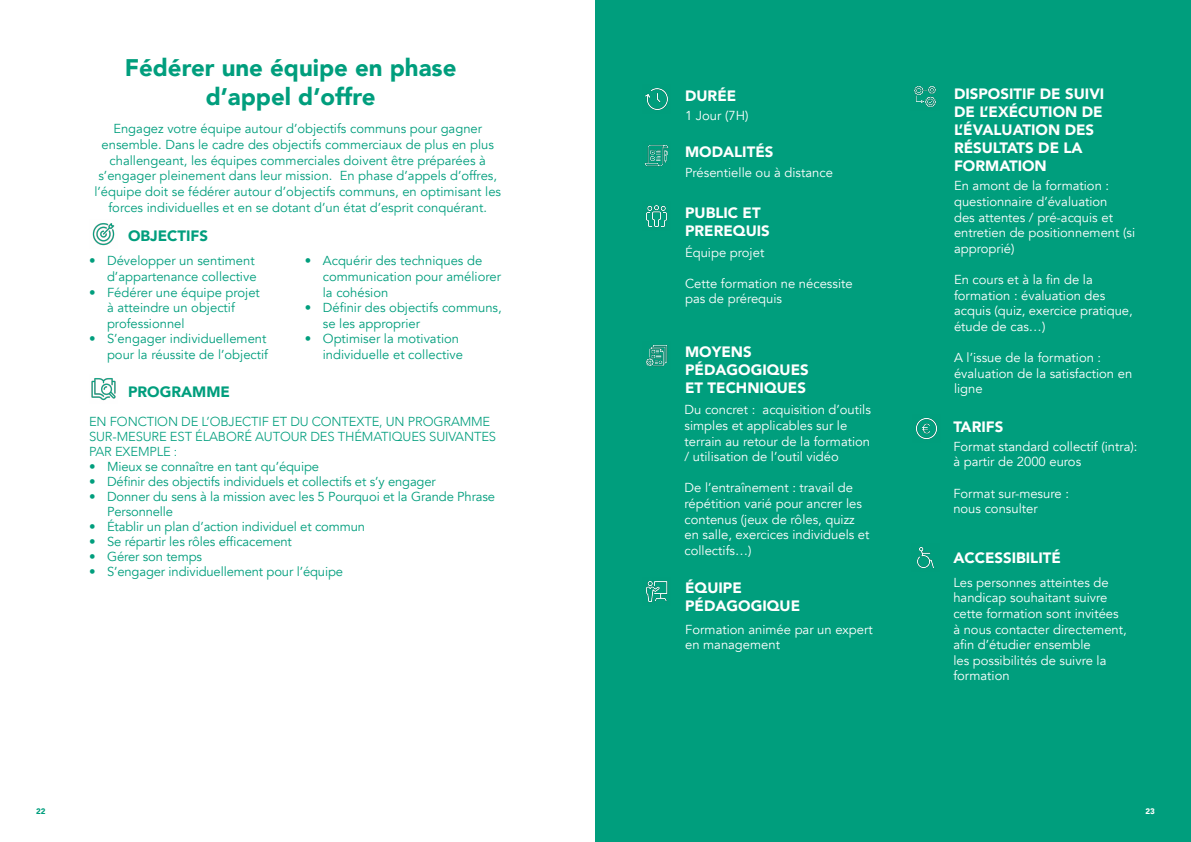
<style>
.page{position:relative;width:1191px;height:842px;background:#fff}
.page>*{position:absolute;margin:0;border:0;box-sizing:border-box;transform-origin:0 0}
.t1{font:900 24px/28.8px "Avenir";color:#009e7d;text-align:center}
.t2{font:900 15px/18px "Avenir";color:#fff}
.t3{font:900 15px "Avenir";color:#009e7d}
.t4{font:13px/15.6px "Avenir";color:#009e7d}
.t5{font:13px/15.6px "Avenir";color:#fff}
.t6{font:300 13px/15px "Avenir";letter-spacing:-.01em;color:#009e7d}
.t7{font:900 8px "Avenir";color:#009e7d}
.t8{font:900 8px "Avenir";color:#fff}
</style>
<div class="page">
<div style="left:595px;top:0;width:596px;height:842px;background:#009e7d"></div>
<img style="left:92px;top:223px;width:23px;height:23px">
<img style="left:91px;top:378px;width:25px;height:23px">
<img style="left:645px;top:88px;width:23px;height:23px">
<img style="left:915px;top:418px;width:23px;height:22px">
<img style="left:646px;top:205px;width:22px;height:22px">
<img style="left:645px;top:581px;width:23px;height:22px">
<img style="left:645px;top:345px;width:23px;height:22px">
<img style="left:914px;top:86px;width:22px;height:22px">
<img style="left:644px;top:145px;width:25px;height:22px">
<img style="left:917px;top:547px;width:17px;height:21px">
<h1 class="t1" style="left:125px;top:53px;width:333px">Fédérer une équipe en phase d’appel d’offre</h1>
<p class="t4" style="left:94px;top:121px;width:408px;text-align:center">Engagez votre équipe autour d’objectifs communs pour gagner ensemble. Dans le cadre des objectifs commerciaux de plus en plus challengeant, les équipes commerciales doivent être préparées à s’engager pleinement dans leur mission. En phase d’appels d’offres, l’équipe doit se fédérer autour d’objectifs communs, en optimisant les forces individuelles et en se dotant d’un état d’esprit conquérant.</p>
<p class="t3" style="left:128px;top:223px;width:81px">OBJECTIFS</p>
<p class="t4" style="left:89px;top:253px;width:169px;text-align:right">• Développer un sentiment d’appartenance collective</p>
<p class="t4" style="left:107px;top:284px;width:154px;text-indent:-18px">• Fédérer une équipe projet à atteindre un objectif professionnel</p>
<p class="t4" style="left:89px;top:331px;width:181px;text-align:right">• S’engager individuellement pour la réussite de l’objectif</p>
<p class="t3" style="left:128px;top:379px;width:103px">PROGRAMME</p>
<p class="t4" style="left:323px;top:253px;width:180px;text-indent:-18px">• Acquérir des techniques de communication pour améliorer la cohésion</p>
<p class="t4" style="left:323px;top:300px;width:180px;text-indent:-18px">• Définir des objectifs communs, se les approprier</p>
<p class="t4" style="left:305px;top:331px;width:160px;text-align:right">• Optimiser la motivation individuelle et collective</p>
<p class="t6" style="left:89px;top:414px;width:409px">EN FONCTION DE L’OBJECTIF ET DU CONTEXTE, UN PROGRAMME<br>SUR-MESURE EST ÉLABORÉ AUTOUR DES THÉMATIQUES SUIVANTES<br>PAR EXEMPLE :</p>
<p class="t4" style="left:89px;top:459px;width:231px">• Mieux se connaître en tant qu’équipe</p>
<p class="t4" style="left:89px;top:474px;width:348px">• Définir des objectifs individuels et collectifs et s’y engager</p>
<p class="t4" style="left:107px;top:489px;width:389px;line-height:15px;text-indent:-18px">• Donner du sens à la mission avec les 5 Pourquoi et la Grande Phrase<br>Personnelle</p>
<p class="t4" style="left:89px;top:519px;width:277px">• Établir un plan d’action individuel et commun</p>
<p class="t4" style="left:89px;top:534px;width:204px">• Se répartir les rôles efficacement</p>
<p class="t4" style="left:89px;top:549px;width:114px">• Gérer son temps</p>
<p class="t4" style="left:89px;top:564px;width:255px">• S’engager individuellement pour l’équipe</p>
<p class="t2" style="left:685px;top:86px;width:53px">DURÉE</p>
<p class="t5" style="left:685px;top:108px;width:65px">1 Jour (7H)</p>
<p class="t2" style="left:685px;top:143px;width:90px">MODALITÉS</p>
<p class="t5" style="left:685px;top:165px;width:149px">Présentielle ou à distance</p>
<p class="t2" style="left:685px;top:203px;width:86px">PUBLIC ET<br>PREREQUIS</p>
<p class="t5" style="left:685px;top:244px;width:81px">Équipe projet</p>
<p class="t5" style="left:685px;top:276px;width:169px">Cette formation ne nécessite pas de prérequis</p>
<p class="t2" style="left:685px;top:342px;width:125px">MOYENS<br>PÉDAGOGIQUES<br>ET TECHNIQUES</p>
<p class="t5" style="left:684px;top:402px;width:188px">Du concret : acquisition d’outils simples et applicables sur le terrain au retour de la formation / utilisation de l’outil vidéo</p>
<p class="t5" style="left:684px;top:480px;width:186px">De l’entraînement : travail de répétition varié pour ancrer les contenus (jeux de rôles, quizz en salle, exercices individuels et collectifs…)</p>
<p class="t2" style="left:685px;top:579px;width:117px">ÉQUIPE<br>PÉDAGOGIQUE</p>
<p class="t5" style="left:685px;top:622px;width:189px">Formation animée par un expert en management</p>
<p class="t2" style="left:954px;top:85px;width:152px">DISPOSITIF DE SUIVI<br>DE L’EXÉCUTION DE<br>L’ÉVALUATION DES<br>RÉSULTATS DE LA<br>FORMATION</p>
<p class="t5" style="left:954px;top:178px;width:183px">En amont de la formation : questionnaire d’évaluation<br>des attentes / pré-acquis et entretien de positionnement (si approprié)</p>
<p class="t5" style="left:954px;top:272px;width:180px">En cours et à la fin de la formation : évaluation des acquis (quiz, exercice pratique, étude de cas…)</p>
<p class="t5" style="left:954px;top:350px;width:180px">A l’issue de la formation : évaluation de la satisfaction en ligne</p>
<p class="t2" style="left:953px;top:417px;width:52px">TARIFS</p>
<p class="t5" style="left:953px;top:439px;width:186px">Format standard collectif (intra): à partir de 2000 euros</p>
<p class="t5" style="left:953px;top:486px;width:117px">Format sur-mesure : nous consulter</p>
<p class="t2" style="left:953px;top:548px;width:109px">ACCESSIBILITÉ</p>
<p class="t5" style="left:953px;top:575px;width:175px">Les personnes atteintes de handicap souhaitant suivre cette formation sont invitées à nous contacter directement, afin d’étudier ensemble<br>les possibilités de suivre la formation</p>
<p class="t7" style="left:36px;top:804px;width:11px">22</p>
<p class="t8" style="left:1145px;top:804px;width:11px">23</p>
</div>
